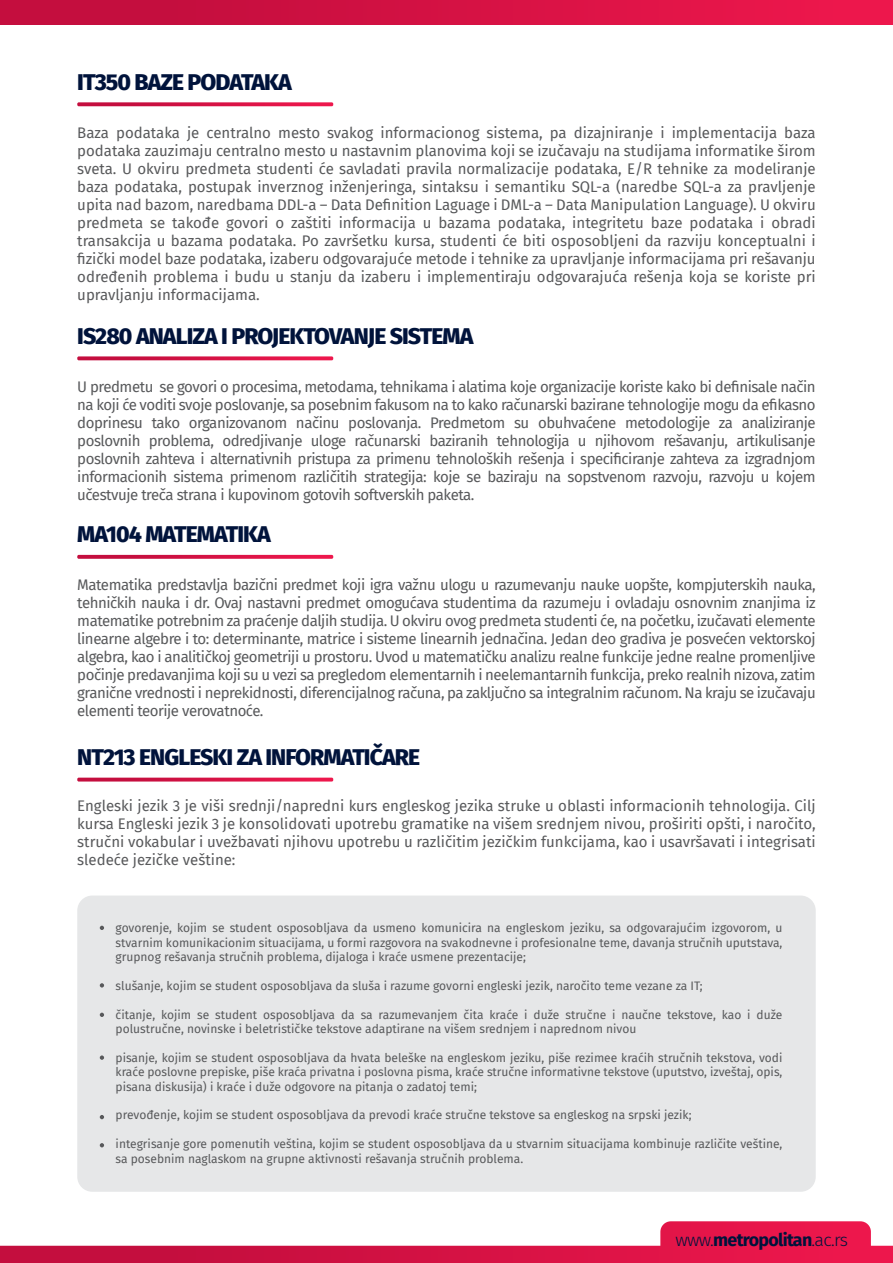
<style>
.page{position:relative;width:893px;height:1263px;background:#fff}
.page>*{position:absolute;margin:0;border:0;box-sizing:border-box;transform-origin:0 0}
.t1{font:800 22.95px "Fira Sans";letter-spacing:-.04em;color:#00133b}
.t2{font:700 17.85px "Fira Sans";letter-spacing:-.04em;color:#00133b}
.t3{font:15px/18px "Fira Sans";letter-spacing:-.03em;color:#58595b;text-align:justify}
.t4{font:12px/14.4px "Fira Sans";color:#58595b;text-align:justify}
.s1{font-weight:300}
</style>
<div class="page">
<div style="left:0;top:0;width:893px;height:24px;background:linear-gradient(to right,#bd0c3c,#ee174c)"></div>
<svg style="left:0;top:1221px;width:893px;height:42px"></svg>
<svg style="left:77px;top:102px;width:256px;height:4px"></svg>
<svg style="left:77px;top:356px;width:256px;height:4px"></svg>
<svg style="left:77px;top:555px;width:256px;height:4px"></svg>
<div style="left:77px;top:895px;width:739px;height:297px;background:#e6e7e8;border-radius:15px"></div>
<svg style="left:100px;top:926px;width:4px;height:4px"></svg>
<svg style="left:100px;top:1115px;width:4px;height:4px"></svg>
<svg style="left:100px;top:1143px;width:4px;height:4px"></svg>
<svg style="left:100px;top:1055px;width:4px;height:5px"></svg>
<svg style="left:100px;top:1013px;width:4px;height:4px"></svg>
<svg style="left:100px;top:983px;width:4px;height:4px"></svg>
<svg style="left:77px;top:778px;width:256px;height:3px"></svg>
<h1 class="t1" style="left:77px;top:62px;width:216px">IT350 BAZE PODATAKA</h1>
<p class="t3" style="left:77px;top:123px;width:740px">Baza podataka je centralno mesto svakog informacionog sistema, pa dizajniranje i implementacija baza podataka zauzimaju centralno mesto u nastavnim planovima koji se izučavaju na studijama informatike širom sveta. U okviru predmeta studenti će savladati pravila normalizacije podataka, E/R tehnike za modeliranje baza podataka, postupak inverznog inženjeringa, sintaksu i semantiku SQL-a (naredbe SQL-a za pravljenje upita nad bazom, naredbama DDL-a – Data Definition Laguage i DML-a – Data Manipulation Language). U okviru predmeta se takođe govori o zaštiti informacija u bazama podataka, integritetu baze podataka i obradi transakcija u bazama podataka. Po završetku kursa, studenti će biti osposobljeni da razviju konceptualni i fizički model baze podataka, izaberu odgovarajuće metode i tehnike za upravljanje informacijama pri rešavanju određenih problema i budu u stanju da izaberu i implementiraju odgovarajuća rešenja koja se koriste pri upravljanju informacijama.</p>
<h1 class="t1" style="left:77px;top:316px;width:398px">IS280 ANALIZA I PROJEKTOVANJE SISTEMA</h1>
<p class="t3" style="left:77px;top:377px;width:740px">U predmetu se govori o procesima, metodama, tehnikama i alatima koje organizacije koriste kako bi definisale način na koji će voditi svoje poslovanje, sa posebnim fakusom na to kako računarski bazirane tehnologije mogu da efikasno doprinesu tako organizovanom načinu poslovanja. Predmetom su obuhvaćene metodologije za analiziranje poslovnih problema, odredjivanje uloge računarski baziranih tehnologija u njihovom rešavanju, artikulisanje poslovnih zahteva i alternativnih pristupa za primenu tehnoloških rešenja i specificiranje zahteva za izgradnjom informacionih sistema primenom različitih strategija: koje se baziraju na sopstvenom razvoju, razvoju u kojem učestvuje treča strana i kupovinom gotovih softverskih paketa.</p>
<h1 class="t1" style="left:77px;top:514px;width:195px">MA104 MATEMATIKA</h1>
<p class="t3" style="left:77px;top:575px;width:740px">Matematika predstavlja bazični predmet koji igra važnu ulogu u razumevanju nauke uopšte, kompjuterskih nauka, tehničkih nauka i dr. Ovaj nastavni predmet omogućava studentima da razumeju i ovladaju osnovnim znanjima iz matematike potrebnim za praćenje daljih studija. U okviru ovog predmeta studenti će, na početku, izučavati elemente linearne algebre i to: determinante, matrice i sisteme linearnih jednačina. Jedan deo gradiva je posvećen vektorskoj algebra, kao i analitičkoj geometriji u prostoru. Uvod u matematičku analizu realne funkcije jedne realne promenljive počinje predavanjima koji su u vezi sa pregledom elementarnih i neelemantarnih funkcija, preko realnih nizova, zatim granične vrednosti i neprekidnosti, diferencijalnog računa, pa zaključno sa integralnim računom. Na kraju se izučavaju elementi teorije verovatnoće.</p>
<h1 class="t1" style="left:77px;top:737px;width:344px">NT213 ENGLESKI ZA INFORMATIČARE</h1>
<p class="t3" style="left:77px;top:797px;width:740px">Engleski jezik 3 je viši srednji/napredni kurs engleskog jezika struke u oblasti informacionih tehnologija. Cilj kursa Engleski jezik 3 je konsolidovati upotrebu gramatike na višem srednjem nivou, proširiti opšti, i naročito, stručni vokabular i uvežbavati njihovu upotrebu u različitim jezičkim funkcijama, kao i usavršavati i integrisati sledeće jezičke veštine:</p>
<p class="t4" style="left:116px;top:920px;width:668px">govorenje, kojim se student osposobljava da usmeno komunicira na engleskom jeziku, sa odgovarajućim izgovorom, u stvarnim komunikacionim situacijama, u formi razgovora na svakodnevne i profesionalne teme, davanja stručnih uputstava, grupnog rešavanja stručnih problema, dijaloga i kraće usmene prezentacije;</p>
<p class="t4" style="left:116px;top:978px;width:588px">slušanje, kojim se student osposobljava da sluša i razume govorni engleski jezik, naročito teme vezane za IT;</p>
<p class="t4" style="left:116px;top:1007px;width:668px">čitanje, kojim se student osposobljava da sa razumevanjem čita kraće i duže stručne i naučne tekstove, kao i duže polustručne, novinske i beletrističke tekstove adaptirane na višem srednjem i naprednom nivou</p>
<p class="t4" style="left:116px;top:1050px;width:668px">pisanje, kojim se student osposobljava da hvata beleške na engleskom jeziku, piše rezimee kraćih stručnih tekstova, vodi kraće poslovne prepiske, piše kraća privatna i poslovna pisma, kraće stručne informativne tekstove (uputstvo, izveštaj, opis, pisana diskusija) i kraće i duže odgovore na pitanja o zadatoj temi;</p>
<p class="t4" style="left:116px;top:1108px;width:577px">prevođenje, kojim se student osposobljava da prevodi kraće stručne tekstove sa engleskog na srpski jezik;</p>
<p class="t4" style="left:116px;top:1136px;width:668px">integrisanje gore pomenutih veština, kojim se student osposobljava da u stvarnim situacijama kombinuje različite veštine, sa posebnim naglaskom na grupne aktivnosti rešavanja stručnih problema.</p>
<p class="t2" style="left:675px;top:1224px;width:174px"><span class="s1">www.</span>metropolitan<span class="s1">.ac.rs</span></p>
</div>
